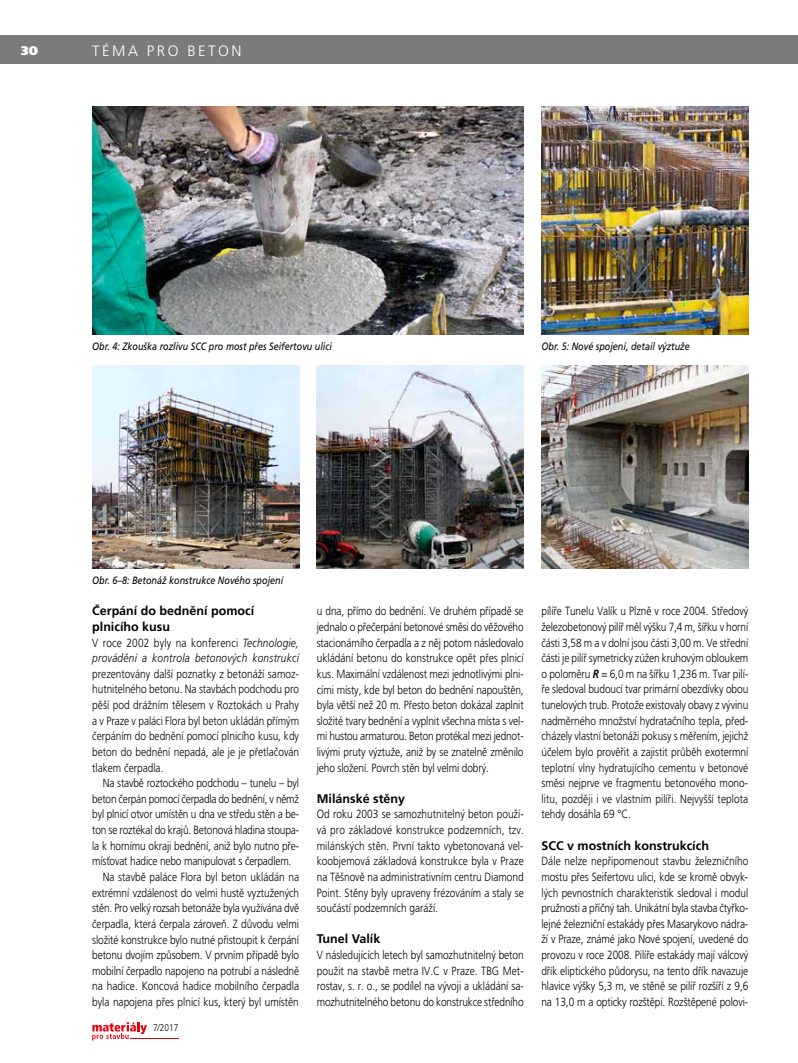
<style>
.page{position:relative;width:798px;height:1063px;background:#fff}
.page>*{position:absolute;margin:0;border:0;box-sizing:border-box;transform-origin:0 0}
.t1{font:15px "Frutiger CE Light";letter-spacing:.165em;color:#fff}
.t2{font:700 12.5px/15.6px "Frutiger CE";color:#000}
.t3{font:900 12.5px "Frutiger CE Ultra";color:#fff}
.t4{font:11.88px/15.6px "Frutiger CE Light";letter-spacing:-.01em;color:#000;text-align:justify;scale:.85 1}
.t5{font:italic 11.88px/15.6px "Frutiger CE Light";letter-spacing:.025em;color:#000;scale:.85 1}
.t6{font:italic 10.62px "Frutiger CE";color:#000;scale:.85 1}
.t7{font:9.75px "Frutiger CE Light";color:#000;scale:.85 1}
.s1{font-style:normal}
.s2{font-family:"Frutiger CE";font-weight:700;font-style:italic}
</style>
<div class="page">
<svg style="left:92px;top:1022px;width:55px;height:19px"></svg>
<hr style="left:130px;top:1039px;width:48px;height:1px;background:#e7000e">
<div style="left:0;top:35px;width:797px;height:29px;background:#7b7c79"></div>
<img style="left:92px;top:106px;width:431px;height:228px">
<img style="left:541px;top:106px;width:207px;height:228px">
<img style="left:92px;top:365px;width:207px;height:203px">
<img style="left:317px;top:365px;width:206px;height:203px">
<img style="left:541px;top:365px;width:207px;height:203px">
<p class="t3" style="left:21px;top:43px;width:18px">30</p>
<p class="t1" style="left:92px;top:42px;width:151px">Téma pro bet on</p>
<p class="t6" style="left:92px;top:340px;width:283px">Obr. 4: Zkouška rozlivu SCC pro most přes Seifertovu ulici</p>
<p class="t6" style="left:541px;top:340px;width:176px">Obr. 5: Nové spojení, detail výztuže</p>
<p class="t6" style="left:92px;top:574px;width:226px">Obr. 6–8: Betonáž konstrukce Nového spojení</p>
<p class="t2" style="left:92px;top:603px;width:163px">Čerpání do bednění pomocí plnicího kusu</p>
<p class="t5" style="left:92px;top:635px;width:245px"><span class="s1">V roce 2002 byly na konferenci</span> Technologie, provádění a kontrola betonových konstrukcí</p>
<p class="t4" style="left:92px;top:666px;width:245px">prezentovány další poznatky z betonáží samoz&shy;hutnitelného betonu. Na stavbách podchodu pro pěší pod drážním tělesem v Roztokách u Prahy a v Praze v paláci Flora byl beton ukládán přímým čerpáním do bednění pomocí plnicího kusu, kdy beton do bednění nepadá, ale je je přetlačován tlakem čerpadla.</p>
<p class="t4" style="left:103px;top:775px;width:232px">Na stavbě roztockého podchodu – tunelu – byl</p>
<p class="t4" style="left:92px;top:791px;width:245px">beton čerpán pomocí čerpadla do bednění, v němž</p>
<p class="t4" style="left:92px;top:807px;width:245px">byl plnicí otvor umístěn u dna ve středu stěn a be-</p>
<p class="t4" style="left:92px;top:822px;width:245px">ton se roztékal do krajů. Betonová hladina stoupa-</p>
<p class="t4" style="left:92px;top:838px;width:245px">la k hornímu okraji bednění, aniž bylo nutno pře-</p>
<p class="t4" style="left:92px;top:853px;width:236px">mísťovat hadice nebo manipulovat s čerpadlem.</p>
<p class="t4" style="left:103px;top:869px;width:232px">Na stavbě paláce Flora byl beton ukládán na</p>
<p class="t4" style="left:92px;top:885px;width:245px">extrémní vzdálenost do velmi hustě vyztužených</p>
<p class="t4" style="left:92px;top:900px;width:245px">stěn. Pro velký rozsah betonáže byla využívána dvě</p>
<p class="t4" style="left:92px;top:916px;width:245px">čerpadla, která čerpala zároveň. Z důvodu velmi</p>
<p class="t4" style="left:92px;top:932px;width:245px">složité konstrukce bylo nutné přistoupit k čerpání</p>
<p class="t4" style="left:92px;top:947px;width:245px">betonu dvojím způsobem. V prvním případě bylo</p>
<p class="t4" style="left:92px;top:963px;width:245px">mobilní čerpadlo napojeno na potrubí a následně</p>
<p class="t4" style="left:92px;top:978px;width:245px">na hadice. Koncová hadice mobilního čerpadla</p>
<p class="t4" style="left:92px;top:994px;width:244px">byla napojena přes plnicí kus, který byl umístěn</p>
<p class="t7" style="left:153px;top:1022px;width:31px">7/2017</p>
<p class="t4" style="left:317px;top:603px;width:245px">u dna, přímo do bednění. Ve druhém případě se jednalo o přečerpání betonové směsi do věžového stacionárního čerpadla a z něj potom následovalo ukládání betonu do konstrukce opět přes plnicí kus. Maximální vzdálenost mezi jednotlivými plni&shy;cími místy, kde byl beton do bednění napouštěn, byla větší než 20 m. Přesto beton dokázal zaplnit složité tvary bednění a vyplnit všechna místa s vel&shy;mi hustou armaturou. Beton protékal mezi jednot&shy;livými pruty výztuže, aniž by se znatelně změnilo jeho složení. Povrch stěn byl velmi dobrý.</p>
<p class="t2" style="left:317px;top:791px;width:90px">Milánské stěny</p>
<p class="t4" style="left:317px;top:806px;width:245px">Od roku 2003 se samozhutnitelný beton použí&shy;vá pro základové konstrukce podzemních, tzv. milánských stěn. První takto vybetonovaná vel&shy;koobjemová základová konstrukce byla v Praze na Těšnově na administrativním centru Diamond Point. Stěny byly upraveny frézováním a staly se součástí podzemních garáží.</p>
<p class="t2" style="left:317px;top:931px;width:65px">Tunel Valík</p>
<p class="t4" style="left:317px;top:947px;width:245px">V následujících letech byl samozhutnitelný beton použit na stavbě metra IV.C v Praze. TBG M et&shy;rostav, s. r. o., se podílel na vývoji a ukládání sa&shy;mozhutnitelného betonu do konstrukce středního</p>
<p class="t4" style="left:541px;top:603px;width:245px">pílíře Tunelu Valík u Plzně v roce 2004. Středový železobetonový pilíř měl výšku 7,4 m, šířku v horní části 3,58 m a v dolní jsou části 3,00 m. Ve střední části je pilíř symetricky zúžen kruhovým obloukem o poloměru <span class="s2">R</span> = 6,0 m na šířku 1,236 m. Tvar pilí&shy;ře sledoval budoucí tvar primární obezdívky obou tunelových trub. Protože existovaly obavy z vývinu nadměrného množství hydratačního tepla, před&shy;cházely vlastní betonáži pokusy s měřením, jejichž účelem bylo prověřit a zajistit průběh exotermní teplotní vlny hydratujícího cementu v betonové směsi nejprve ve fragmentu betonového mono&shy;litu, později i ve vlastním pilíři. N ejvyšší teplota tehdy dosáhla 69 °C.</p>
<p class="t2" style="left:541px;top:838px;width:169px">SCC v mostních konstrukcích</p>
<p class="t4" style="left:541px;top:853px;width:245px">Dále nelze nepřipomenout stavbu železničního mostu přes Seifertovu ulici, kde se kromě obvyk&shy;lých pevnostních charakteristik sledoval i modul pružnosti a příčný tah. Unikátní byla stavba čtyřko&shy;lejné železniční estakády přes Masarykovo nádra&shy;ží v Praze, známé jako Nové spojení, uvedené do provozu v roce 2008. Pilíře estakády mají válcový dřík eliptického půdorysu, na tento dřík navazuje hlavice výšky 5,3 m, ve stěně se pilíř rozšíří z 9,6 na 13,0 m a opticky rozštěpí. Rozštěpené polovi-</p>
</div>
